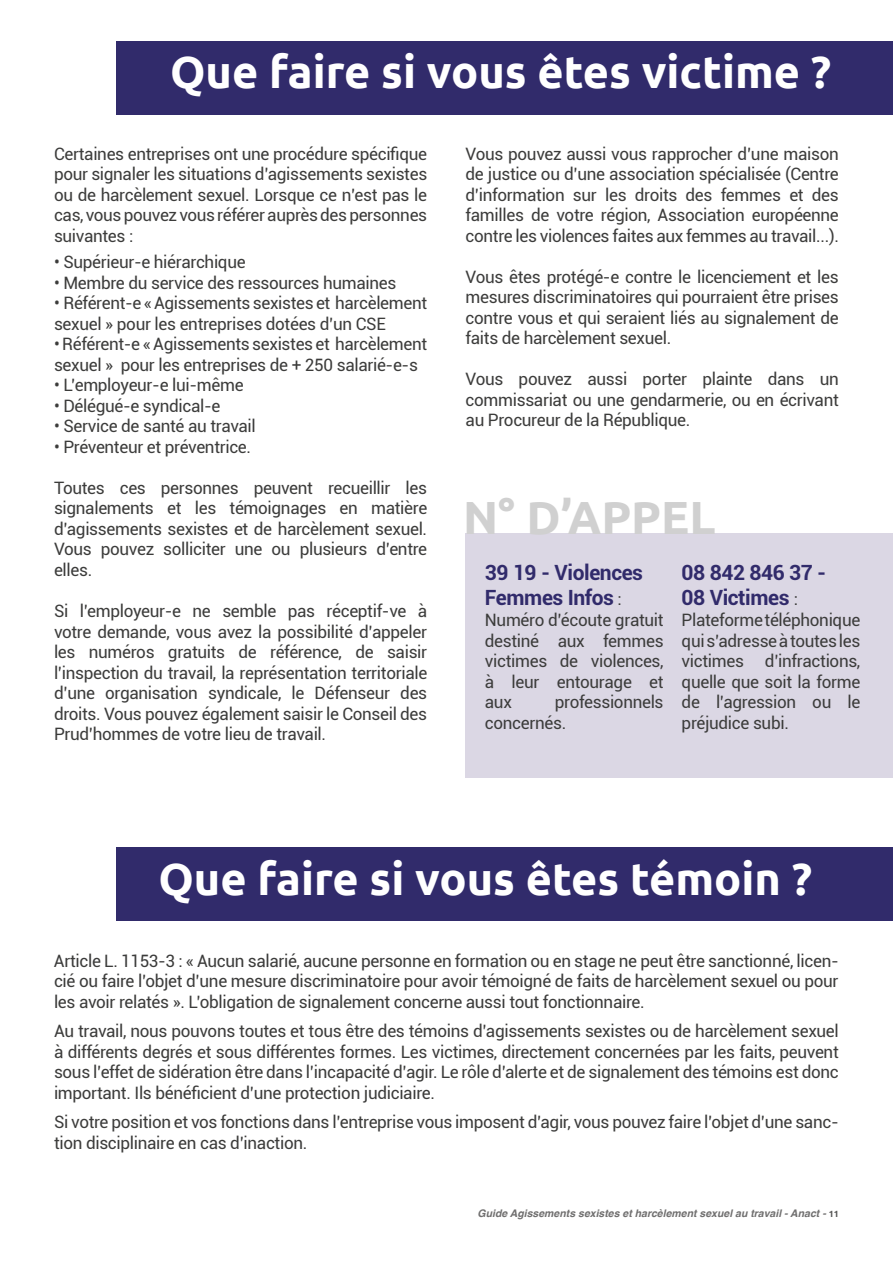
<style>
.page{position:relative;width:893px;height:1263px;background:#fff}
.page>*{position:absolute;margin:0;border:0;box-sizing:border-box;transform-origin:0 0}
.t1{font:700 46.5px "Ubuntu";color:#d0d0d0}
.t2{font:700 45px "Ubuntu";color:#fff}
.t3{font:700 21px/25.2px "Roboto";letter-spacing:-.02em;color:#312b6b}
.t4{font:17.1px/20.5px "Roboto";letter-spacing:-.02em;color:#3c3c3b;text-align:justify}
.t5{font:italic 700 10.5px "Helvetica";color:#706f6f}
.s1{font-weight:400;font-size:17.1px;color:#3c3c3b}
.s2{font-family:"Ubuntu";font-style:normal;font-size:9px;color:#575756}
</style>
<div class="page">
<div style="left:116px;top:41px;width:776px;height:73px;background:#312b6b"></div>
<div style="left:116px;top:848px;width:776px;height:73px;background:#312b6b"></div>
<div style="left:466px;top:534px;width:426px;height:244px;background:#dbd7e4"></div>
<h2 class="t2" style="left:170px;top:46px;width:663px">Que faire si vous êtes victime ?</h2>
<p class="t4" style="left:54px;top:143px;width:375px">Certaines entreprises ont une procédure spécifique pour signaler les situations d’agissements sexistes ou de harcèlement sexuel. Lorsque ce n’est pas le cas, vous pouvez vous référer auprès des personnes suivantes :</p>
<p class="t4" style="left:54px;top:252px;width:193px">• Supérieur-e hiérarchique</p>
<p class="t4" style="left:54px;top:273px;width:344px">• Membre du service des ressources humaines</p>
<p class="t4" style="left:54px;top:293px;width:375px">• Référent-e « Agissements sexistes et harcèlement sexuel » pour les entreprises dotées d’un CSE</p>
<p class="t4" style="left:54px;top:334px;width:375px">• Référent-e « Agissements sexistes et harcèlement sexuel » pour les entreprises de + 250 salarié-e-s</p>
<p class="t4" style="left:54px;top:375px;width:191px">• L’employeur-e lui-même</p>
<p class="t4" style="left:54px;top:396px;width:168px">• Délégué-e syndical-e</p>
<p class="t4" style="left:54px;top:416px;width:203px">• Service de santé au travail</p>
<p class="t4" style="left:54px;top:437px;width:199px">• Préventeur et préventrice.</p>
<p class="t4" style="left:54px;top:478px;width:375px">Toutes ces personnes peuvent recueillir les signalements et les témoignages en matière d’agissements sexistes et de harcèlement sexuel.<br>Vous pouvez solliciter une ou plusieurs d’entre elles.</p>
<p class="t4" style="left:54px;top:601px;width:375px">Si l’employeur-e ne semble pas réceptif-ve à votre demande, vous avez la possibilité d’appeler les numéros gratuits de référence, de saisir l’inspection du travail, la représentation territoriale d’une organisation syndicale, le Défenseur des droits. Vous pouvez également saisir le Conseil des Prud’hommes de votre lieu de travail.</p>
<p class="t4" style="left:466px;top:143px;width:375px">Vous pouvez aussi vous rapprocher d’une maison de justice ou d’une association spécialisée (Centre d’information sur les droits des femmes et des familles de votre région, Association européenne contre les violences faites aux femmes au travail...).</p>
<p class="t4" style="left:466px;top:267px;width:375px">Vous êtes protégé-e contre le licenciement et les mesures discriminatoires qui pourraient être prises contre vous et qui seraient liés au signalement de faits de harcèlement sexuel.</p>
<p class="t4" style="left:466px;top:369px;width:375px">Vous pouvez aussi porter plainte dans un commissariat ou une gendarmerie, ou en écrivant au Procureur de la République.</p>
<h1 class="t1" style="left:463px;top:490px;width:254px">N° D’APPEL</h1>
<p class="t3" style="left:485px;top:560px;width:160px">39 19 - Violences<br>Femmes Infos <span class="s1">:</span></p>
<p class="t4" style="left:485px;top:610px;width:180px">Numéro d’écoute gratuit destiné aux femmes victimes de violences, à leur entourage et aux</p>
<p class="t4" style="left:485px;top:692px;width:180px;text-indent:70px">professionnels concernés.</p>
<p class="t3" style="left:682px;top:560px;width:146px">08 842 846 37 -<br>08 Victimes <span class="s1">:</span></p>
<p class="t4" style="left:682px;top:610px;width:180px">Plateforme téléphonique qui s’adresse à toutes les victimes d’infractions, quelle que soit la forme de l’agression ou le préjudice subi.</p>
<h2 class="t2" style="left:158px;top:852px;width:655px">Que faire si vous êtes témoin ?</h2>
<p class="t4" style="left:54px;top:951px;width:786px">Article L. 1153-3 : « Aucun salarié, aucune personne en formation ou en stage ne peut être sanctionné, licen&shy;cié ou faire l’objet d’une mesure discriminatoire pour avoir témoigné de faits de harcèlement sexuel ou pour les avoir relatés ». L’obligation de signalement concerne aussi tout fonctionnaire.</p>
<p class="t4" style="left:54px;top:1021px;width:786px">Au travail, nous pouvons toutes et tous être des témoins d’agissements sexistes ou de harcèlement sexuel à différents degrés et sous différentes formes. Les victimes, directement concernées par les faits, peuvent sous l’effet de sidération être dans l’incapacité d’agir. Le rôle d’alerte et de signalement des témoins est donc important. Ils bénéficient d’une protection judiciaire.</p>
<p class="t4" style="left:54px;top:1111px;width:786px;line-height:21.6px">Si votre position et vos fonctions dans l’entreprise vous imposent d’agir, vous pouvez faire l’objet d’une sanc&shy;tion disciplinaire en cas d’inaction.</p>
<p class="t5" style="left:478px;top:1209px;width:363px">Guide Agissements sexistes et harcèlement sexuel au travail - Anact - <span class="s2">11</span></p>
</div>
